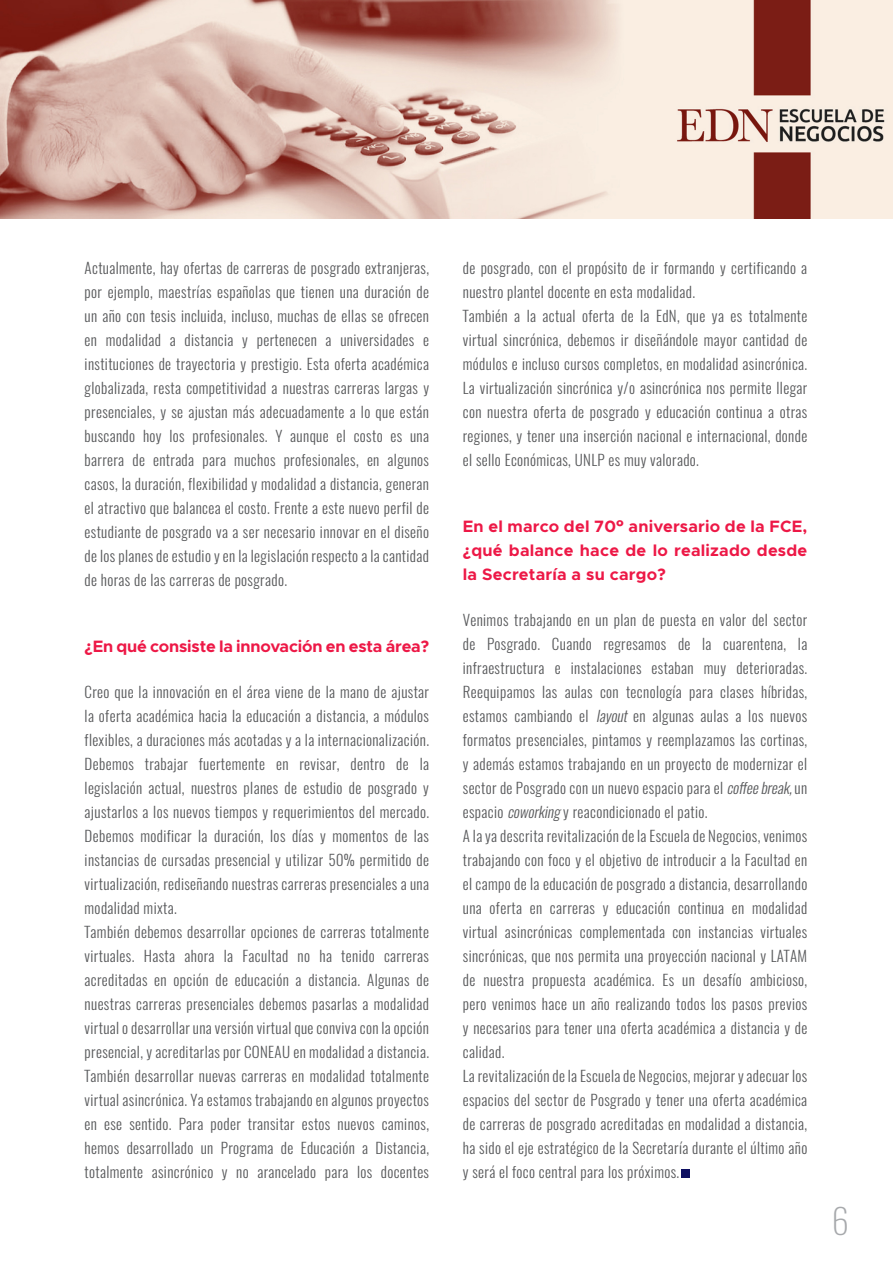
<style>
.page{position:relative;width:893px;height:1263px;background:#fff}
.page>*{position:absolute;margin:0;border:0;box-sizing:border-box;transform-origin:0 0}
.t1{font:200 34.5px "Oswald";color:#a7a9ac}
.t2{font:700 16.5px/24px "Metropolis";letter-spacing:.01em;color:#ed1846;text-align:justify}
.t3{font:700 16.5px "Metropolis";letter-spacing:-.01em;color:#ed1846}
.t4{font:300 15px/24px "Oswald";letter-spacing:.025em;color:#58595b}
.s1{font-family:"Futura BT"}
.s2{font-style:italic}
</style>
<div class="page">
<img style="left:0;top:0;width:893px;height:218px">
<div style="left:681px;top:1169px;width:9px;height:9px;background:#0e0f61"></div>
<p class="t4" style="left:85px;top:254px;width:346px;text-align:justify">Actualmente, hay ofertas de carreras de posgrado extranjeras, por ejemplo, maestrías españolas que tienen una duración de un año con tesis incluida, incluso, muchas de ellas se ofrecen en modalidad a distancia y pertenecen a universidades e instituciones de trayectoria y prestigio. Esta oferta académica globalizada, resta competitividad a nuestras carreras largas y presenciales, y se ajustan más adecuadamente a lo que están buscando hoy los profesionales. Y aunque el costo es una barrera de entrada para muchos profesionales, en algunos casos, la duración, flexibilidad y modalidad a distancia, generan el atractivo que balancea el costo. Frente a este nuevo perfil de estudiante de posgrado va a ser necesario innovar en el diseño de los planes de estudio y en la legislación respecto a la cantidad de horas de las carreras de posgrado.</p>
<p class="t3" style="left:85px;top:636px;width:346px">¿En qué consiste la innovación en esta área?</p>
<p class="t4" style="left:85px;top:678px;width:346px">Creo que la innovación en el área viene de la mano de ajustar la oferta académica hacia la educación a distancia, a módulos flexibles, a duraciones más acotadas y a la internacionalización.<br>Debemos trabajar fuertemente en revisar, dentro de la legislación actual, nuestros planes de estudio de posgrado y ajustarlos a los nuevos tiempos y requerimientos del mercado.<br>Debemos modificar la duración, los días y momentos de las instancias de cursadas presencial y utilizar 50% permitido de virtualización, rediseñando nuestras carreras presenciales a una modalidad mixta.<br>También debemos desarrollar opciones de carreras totalmente virtuales. Hasta ahora la Facultad no ha tenido carreras acreditadas en opción de educación a distancia. Algunas de nuestras carreras presenciales debemos pasarlas a modalidad virtual o desarrollar una versión virtual que conviva con la opción presencial, y acreditarlas por CONEAU en modalidad a distancia.<br>También desarrollar nuevas carreras en modalidad totalmente virtual asincrónica. Ya estamos trabajando en algunos proyectos en ese sentido. Para poder transitar estos nuevos caminos, hemos desarrollado un Programa de Educación a Distancia, totalmente asincrónico y no arancelado para los docentes</p>
<p class="t4" style="left:463px;top:254px;width:346px">de posgrado, con el propósito de ir formando y certificando a nuestro plantel docente en esta modalidad.<br>También a la actual oferta de la EdN, que ya es totalmente virtual sincrónica, debemos ir diseñándole mayor cantidad de módulos e incluso cursos completos, en modalidad asincrónica.<br>La virtualización sincrónica y/o asincrónica nos permite llegar con nuestra oferta de posgrado y educación continua a otras regiones, y tener una inserción nacional e internacional, donde el sello Económicas, UNLP es muy valorado.</p>
<p class="t2" style="left:463px;top:515px;width:346px">En el marco del 70<span class="s1">º</span> aniversario de la FCE, ¿qué balance hace de lo realizado desde la Secretaría a su cargo?</p>
<p class="t4" style="left:463px;top:606px;width:346px">Venimos trabajando en un plan de puesta en valor del sector de Posgrado. Cuando regresamos de la cuarentena, la infraestructura e instalaciones estaban muy deterioradas.<br>Reequipamos las aulas con tecnología para clases híbridas, estamos cambiando el <span class="s2">layout</span> en algunas aulas a los nuevos formatos presenciales, pintamos y reemplazamos las cortinas, y además estamos trabajando en un proyecto de modernizar el sector de Posgrado con un nuevo espacio para el <span class="s2">coffeebreak,</span>un espacio <span class="s2">coworking</span>y reacondicionado el patio.<br>A la ya descrita revitalización de la Escuela de Negocios, venimos trabajando con foco y el objetivo de introducir a la Facultad en el campo de la educación de posgrado a distancia, desarrollando una oferta en carreras y educación continua en modalidad virtual asincrónicas complementada con instancias virtuales sincrónicas, que nos permita una proyección nacional y LATAM de nuestra propuesta académica. Es un desafío ambicioso, pero venimos hace un año realizando todos los pasos previos y necesarios para tener una oferta académica a distancia y de calidad.<br>La revitalización de la Escuela de Negocios, mejorar y adecuar los espacios del sector de Posgrado y tener una oferta académica de carreras de posgrado acreditadas en modalidad a distancia, ha sido el eje estratégico de la Secretaría durante el último año y será el foco central para los próximos.</p>
<h1 class="t1" style="left:832px;top:1190px;width:18px">6</h1>
</div>
